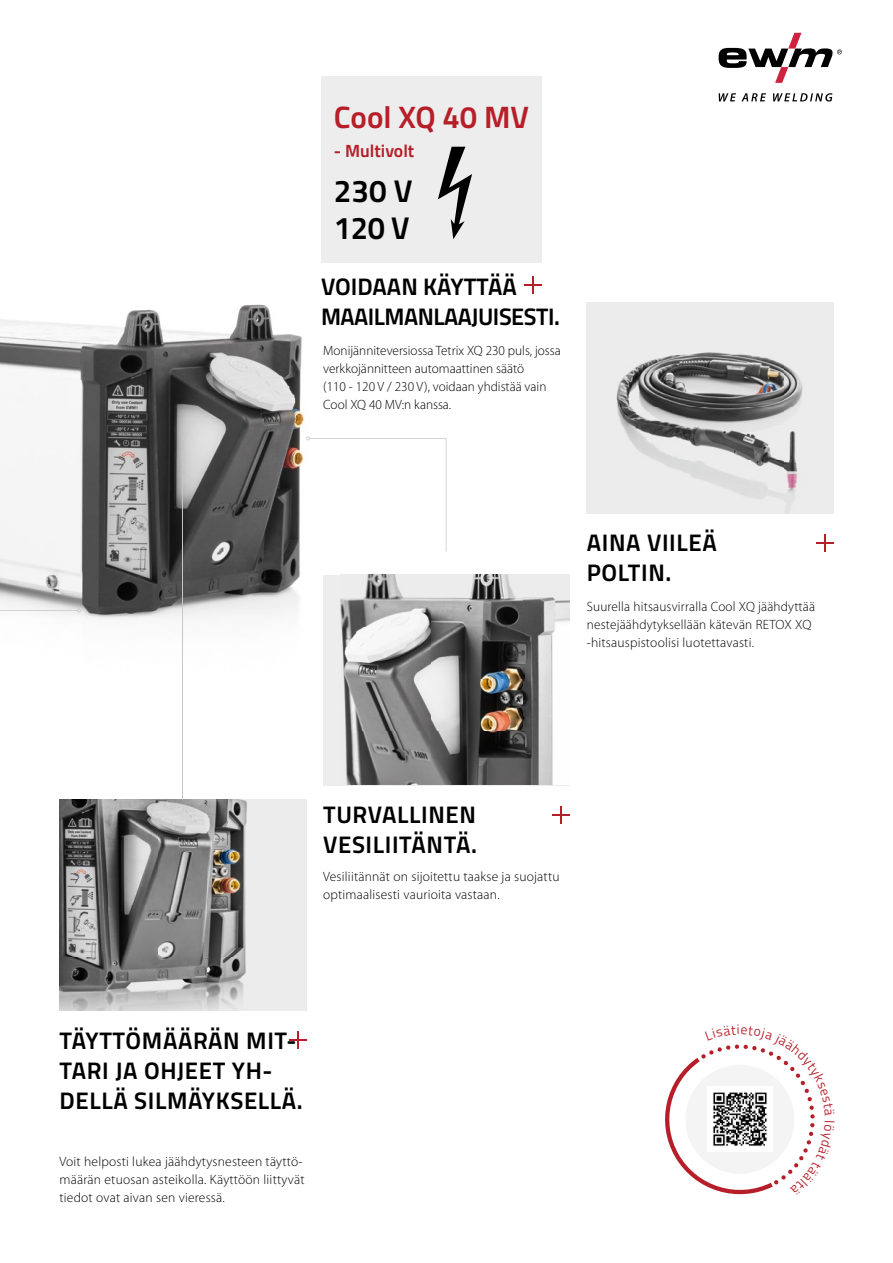
<style>
.page{position:relative;width:893px;height:1263px;background:#fff}
.page>*{position:absolute;margin:0;border:0;box-sizing:border-box;transform-origin:0 0}
.t1{font:700 31.5px/37.2px "Titillium Text";letter-spacing:-.005em;color:#000}
.t2{font:700 31.05px "Titillium Text";color:#b61f29}
.t3{font:700 24px/30px "Titillium Text";letter-spacing:.025em;color:#000}
.t4{font:700 24px/30px "Titillium Text";letter-spacing:-.02em;color:#000}
.t5{font:700 17.7px "Titillium Text";color:#b61f29}
.t6{font:300 13.5px/18px "Myriad Pro";letter-spacing:.015em;color:#000}
</style>
<div class="page">
<img style="left:0;top:304px;width:365px;height:315px">
<img style="left:60px;top:800px;width:246px;height:210px">
<img style="left:587px;top:303px;width:246px;height:210px">
<div style="left:323px;top:575px;width:247px;height:210px;background:#ededed"></div>
<img style="left:340px;top:575px;width:230px;height:209px">
<svg style="left:553px;top:806px;width:17px;height:17px"></svg>
<svg style="left:306px;top:436px;width:140px;height:115px"></svg>
<svg style="left:0;top:609px;width:81px;height:191px"></svg>
<hr style="left:182px;top:454px;width:1px;height:346px;background:#c6c6c6">
<svg style="left:181px;top:451px;width:4px;height:3px"></svg>
<svg style="left:289px;top:1031px;width:17px;height:17px"></svg>
<svg style="left:816px;top:534px;width:17px;height:17px"></svg>
<svg style="left:719px;top:93px;width:113px;height:9px"></svg>
<svg style="left:719px;top:33px;width:123px;height:50px"></svg>
<svg style="left:524px;top:277px;width:17px;height:17px"></svg>
<div style="left:321px;top:77px;width:220px;height:186px;background:#ededed"></div>
<svg style="left:438px;top:147px;width:34px;height:92px"></svg>
<svg style="left:665px;top:1044px;width:150px;height:151px"></svg>
<h2 class="t2" style="left:334px;top:94px;width:197px">Cool XQ 40 MV</h2>
<h3 class="t5" style="left:334px;top:138px;width:82px">- Multivolt</h3>
<h1 class="t1" style="left:334px;top:171px;width:80px">230 V<br>120 V</h1>
<h3 class="t4" style="left:321px;top:270px;width:240px">VOIDAAN KÄYTTÄÄ<br>MAAILMANLAAJUISESTI.</h3>
<p class="t6" style="left:323px;top:342px;width:239px">Monijänniteversiossa Tetrix XQ 230 puls, jossa verkkojännitteen automaattinen säätö<br>(110 - 120 V / 230 V), voidaan yhdistää vain Cool XQ 40 MV:n kanssa.</p>
<h3 class="t3" style="left:587px;top:526px;width:131px">AINA VIILEÄ<br>POLTIN.</h3>
<p class="t6" style="left:587px;top:598px;width:230px">Suurella hitsausvirralla Cool XQ jäähdyttää nestejäähdytyksellään kätevän RETOX XQ -hitsauspistoolisi luotettavasti.</p>
<h3 class="t3" style="left:323px;top:798px;width:155px">TURVALLINEN<br>VESILIITÄNTÄ.</h3>
<p class="t6" style="left:323px;top:868px;width:238px">Vesiliitännät on sijoitettu taakse ja suojattu optimaalisesti vaurioita vastaan.</p>
<h3 class="t3" style="left:60px;top:1024px;width:245px">TÄYTTÖMÄÄRÄN MIT-<br>TARI JA OHJEET YH-<br>DELLÄ SILMÄYKSELLÄ.</h3>
<p class="t6" style="left:60px;top:1153px;width:247px">Voit helposti lukea jäähdytysnesteen täyttö&shy;määrän etuosan asteikolla. Käyttöön liittyvät tiedot ovat aivan sen vieressä.</p>
</div>
